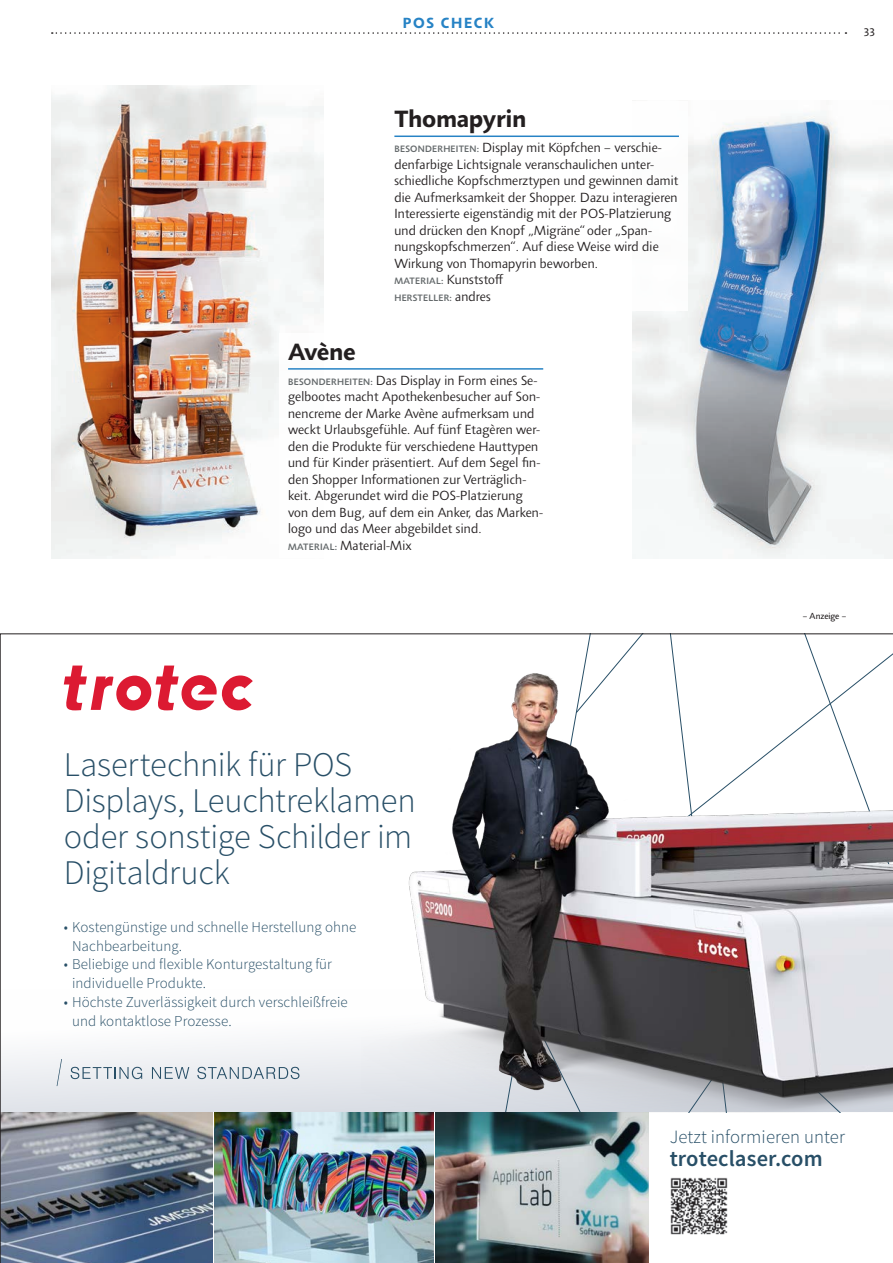
<style>
.page{position:relative;width:893px;height:1263px;background:#fff}
.page>*{position:absolute;margin:0;border:0;box-sizing:border-box;transform-origin:0 0}
.t1{font:300 34.5px/36px "Source Sans Pro";letter-spacing:-.01em;color:#284f67}
.disp_POS_Headline{font:700 24px "Agilita LT Pro";color:#231f20}
.t2{font:600 22.5px "Source Sans Pro";letter-spacing:.005em;color:#284f67}
.t3{font:300 18.75px "Source Sans Pro";letter-spacing:.005em;color:#284f67}
.t4{font:300 15px/18.8px "Source Sans Pro";letter-spacing:.005em;color:#284f67}
.t5{font:700 15px "Agilita LT Pro";letter-spacing:.115em;color:#2783c5}
.disp_POS_Fließtext{font:300 13.5px/16.5px "Agilita LT Pro";color:#231f20}
.t6{font:11.85px "Agilita LT Pro";color:#231f20}
.disp_POS_Fließtext-2{font:500 9.45px "Agilita LT Pro";letter-spacing:.025em;color:#656a6c}
.disp_BU{font:9px "Agilita LT Pro";color:#231f20}
.s1{font-weight:500;font-size:9.45px;color:#656a6c}
.s2{font-weight:300;font-size:13.5px;color:#231f20}
</style>
<div class="page">
<img style="left:51px;top:85px;width:272px;height:473px">
<img style="left:632px;top:114px;width:261px;height:444px">
<div style="left:280px;top:333px;width:272px;height:225px;background:#fff"></div>
<hr style="left:288px;top:368px;width:255px;height:2px;background:#2783c5">
<div style="left:386px;top:101px;width:301px;height:210px;background:#fff"></div>
<hr style="left:394px;top:136px;width:285px;height:1px;background:#2783c5">
<svg style="left:52px;top:32px;width:794px;height:2px"></svg>
<img style="left:0;top:634px;width:893px;height:629px">
<p class="t5" style="left:403px;top:12px;width:93px">POS CHECK</p>
<p class="disp_POS_Headline" style="left:394px;top:101px;width:133px">Thomapyrin</p>
<p class="disp_POS_Fließtext" style="left:394px;top:139px;width:286px"><span class="s1">BESONDERHEITEN:</span> Display mit Köpfchen – verschie&shy;denfarbige Lichtsignale veranschaulichen unter&shy;schiedliche Kopfschmerztypen und gewinnen damit die Aufmerksamkeit der Shopper. Dazu interagieren Interessierte eigenständig mit der POS-Platzierung und drücken den Knopf „Migräne“ oder „Span&shy;nungskopfschmerzen“. Auf diese Weise wird die Wirkung von Thomapyrin beworben.</p>
<p class="disp_POS_Fließtext" style="left:394px;top:271px;width:111px"><span class="s1">MATERIAL:</span> Kunststoff</p>
<p class="disp_POS_Fließtext-2" style="left:394px;top:291px;width:98px">HERSTELLER: <span class="s2">andres</span></p>
<p class="disp_POS_Headline" style="left:288px;top:334px;width:69px">Avène</p>
<p class="disp_POS_Fließtext" style="left:288px;top:372px;width:257px"><span class="s1">BESONDERHEITEN:</span> Das Display in Form eines Se&shy;gelbootes macht Apothekenbesucher auf Son&shy;nencreme der Marke Avène aufmerksam und weckt Urlaubsgefühle. Auf fünf Etagèren wer&shy;den die Produkte für verschiedene Hauttypen und für Kinder präsentiert. Auf dem Segel fin&shy;den Shopper Informationen zur Verträglich&shy;keit. Abgerundet wird die POS-Platzierung von dem Bug, auf dem ein Anker, das Marken&shy;logo und das Meer abgebildet sind.</p>
<p class="disp_POS_Fließtext" style="left:288px;top:537px;width:125px"><span class="s1">MATERIAL:</span> Material-Mix</p>
<p class="t6" style="left:864px;top:23px;width:13px">33</p>
<p class="disp_BU" style="left:803px;top:610px;width:45px">– Anzeige –</p>
<p class="t1" style="left:64px;top:747px;width:354px">Lasertechnik für POS<br>Displays, Leuchtreklamen oder sonstige Schilder im<br>Digitaldruck</p>
<p class="t4" style="left:72px;top:918px;width:286px;text-indent:-8px">• Kostengünstige und schnelle Herstellung ohne<br>Nachbearbeitung.</p>
<p class="t4" style="left:72px;top:955px;width:261px;text-indent:-8px">• Beliebige und flexible Konturgestaltung für individuelle Produkte.</p>
<p class="t4" style="left:72px;top:993px;width:277px;text-indent:-8px">• Höchste Zuverlässigkeit durch verschleißfreie und kontaktlose Prozesse.</p>
<p class="t3" style="left:670px;top:1125px;width:177px">Jetzt informieren unter</p>
<p class="t2" style="left:670px;top:1144px;width:154px">troteclaser.com</p>
</div>
